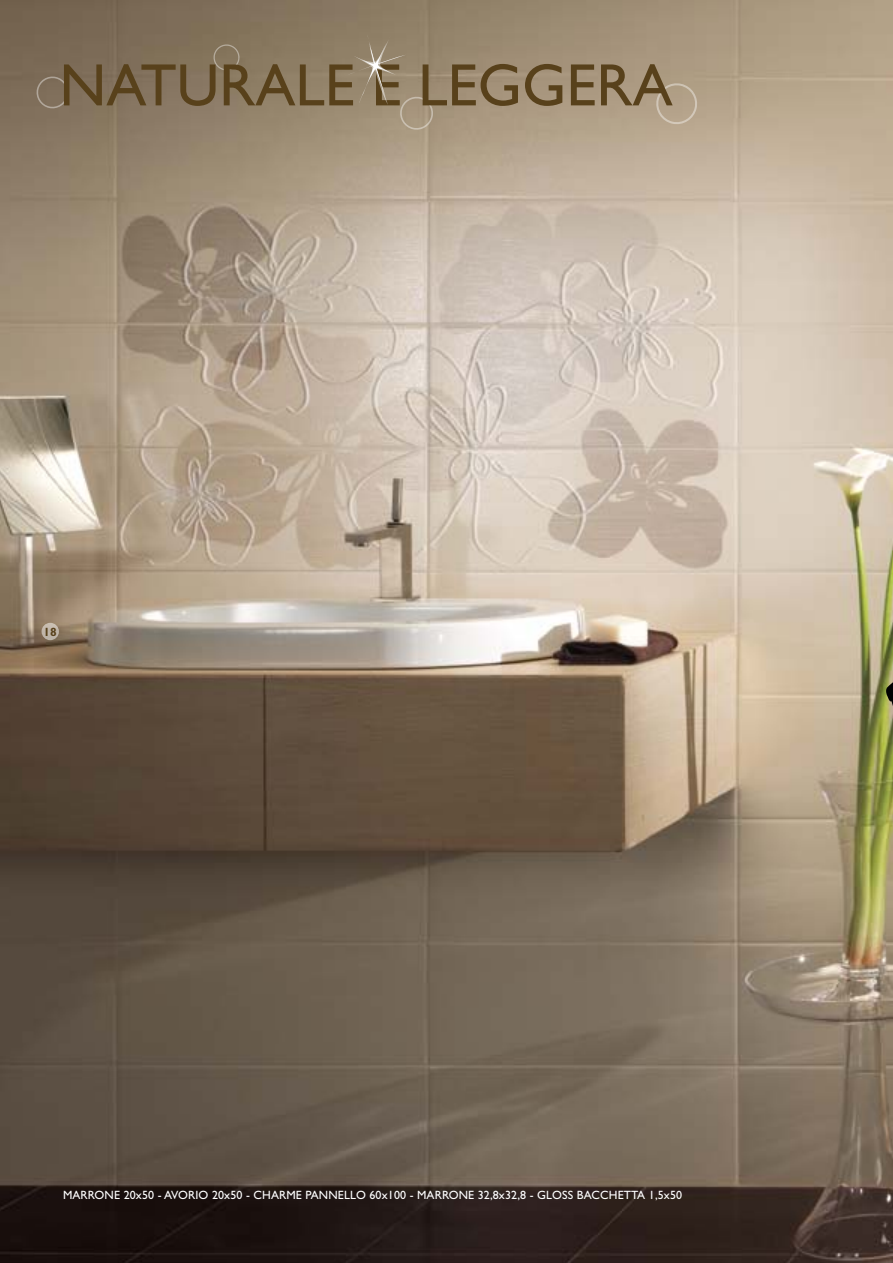
<style>
.page{position:relative;width:893px;height:1263px;background:#fff}
.page>*{position:absolute;margin:0;border:0;box-sizing:border-box;transform-origin:0 0}
.t1{font:60px "Gill Sans";color:#58411b}
.t2{font:12px "Gill Sans";letter-spacing:.01em;color:#fff}
.t3{font:700 12px "Gill Sans";color:#58411b}
</style>
<div class="page">
<img style="left:0;top:0;width:893px;height:1263px">
<svg style="left:883px;top:545px;width:10px;height:280px;background:#959a52"></svg>
<svg style="left:654px;top:81px;width:45px;height:45px;background:#b6a58e"></svg>
<svg style="left:212px;top:43px;width:29px;height:29px"></svg>
<svg style="left:35px;top:75px;width:35px;height:35px"></svg>
<svg style="left:346px;top:34px;width:89px;height:97px;background:#9d8e75"></svg>
<div style="left:42px;top:623px;width:17px;height:17px;background:#bfb5aa;border-radius:50%"></div>
<h1 class="t1" style="left:60px;top:51px;width:615px">NATURALE E LEGGERA</h1>
<p class="t3" style="left:44px;top:625px;width:15px">18</p>
<p class="t2" style="left:63px;top:1188px;width:621px">MARRONE 20x50 - AVORIO 20x50 - CHARME PANNELLO 60x100 - MARRONE 32,8x32,8 - GLOSS BACCHETTA 1,5x50</p>
</div>
